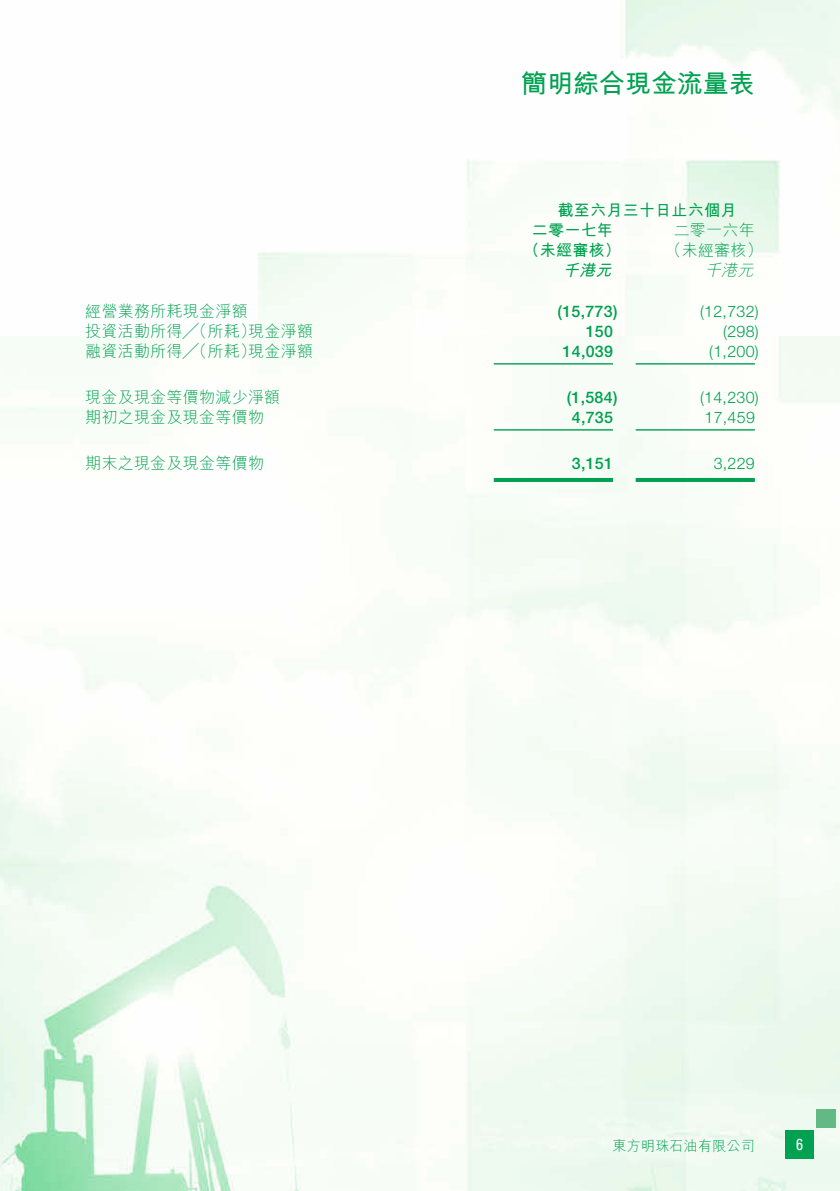
<style>
.page{position:relative;width:840px;height:1191px;background:#fff}
.page>*{position:absolute;margin:0;border:0;box-sizing:border-box;transform-origin:0 0}
.t1{font:700 26px "M Hei HK";letter-spacing:-.005em;color:#00a151}
.t2{font:300 16px "M Hei HK";letter-spacing:.015em;color:#00a151}
.t3{font:300 16px "Helvetica Neue LT Std";letter-spacing:.015em;color:#00a151}
.t4{font:500 16px "Helvetica Neue LT Std";letter-spacing:.015em;color:#00a151}
.t5{font:700 16px "M Hei HK";letter-spacing:.015em;color:#00a151}
.t6{font:italic 300 16px "M Hei HK";color:#00a151}
.t7{font:italic 700 16px "M Hei HK";color:#00a151}
.t8{font:condensed 16px "Univers LT Std";color:#fff}
.t9{font:300 14px "M Hei HK";letter-spacing:.015em;color:#00a151}
</style>
<div class="page">
<img style="left:0;top:0;width:839px;height:1191px">
<div style="left:784px;top:1130px;width:28px;height:28px;background:#00a151"></div>
<div style="left:815px;top:1108px;width:19px;height:19px;background:#63b984"></div>
<hr style="left:493px;top:363px;width:119px;height:1px;background:#00a151">
<hr style="left:635px;top:363px;width:119px;height:1px;background:#00a151">
<hr style="left:493px;top:429px;width:119px;height:1px;background:#00a151">
<hr style="left:635px;top:429px;width:119px;height:1px;background:#00a151">
<hr style="left:493px;top:478px;width:119px;height:4px;background:#00a151">
<hr style="left:635px;top:478px;width:119px;height:4px;background:#00a151">
<h1 class="t1" style="left:521px;top:64px;width:235px">簡明綜合現金流量表</h1>
<p class="t5" style="left:557px;top:199px;width:180px">截至六月三十日止六個月</p>
<p class="t2" style="left:673px;top:219px;width:83px">二零一六年</p>
<p class="t5" style="left:531px;top:219px;width:83px">二零一七年</p>
<p class="t5" style="left:523px;top:239px;width:99px">（未經審核）</p>
<p class="t2" style="left:665px;top:239px;width:99px">（未經審核(</p>
<p class="t7" style="left:562px;top:259px;width:55px">千港元</p>
<p class="t6" style="left:704px;top:259px;width:55px">千港元</p>
<p class="t2" style="left:85px;top:299px;width:164px">經營業務所耗現金淨額</p>
<p class="t4" style="left:557px;top:301px;width:61px">)15,773(</p>
<p class="t3" style="left:699px;top:301px;width:60px">)12,732(</p>
<p class="t2" style="left:85px;top:319px;width:172px">投資活動所得╱（所耗）</p>
<p class="t2" style="left:248px;top:319px;width:66px">現金淨額</p>
<p class="t4" style="left:585px;top:321px;width:29px">150</p>
<p class="t3" style="left:722px;top:321px;width:37px">)298(</p>
<p class="t2" style="left:85px;top:339px;width:172px">融資活動所得╱（所耗）</p>
<p class="t2" style="left:248px;top:339px;width:66px">現金淨額</p>
<p class="t4" style="left:562px;top:341px;width:52px">14,039</p>
<p class="t3" style="left:709px;top:341px;width:51px">)1,200(</p>
<p class="t2" style="left:85px;top:385px;width:196px">現金及現金等價物減少淨額</p>
<p class="t4" style="left:566px;top:387px;width:52px">)1,584(</p>
<p class="t3" style="left:699px;top:387px;width:60px">)14,230(</p>
<p class="t2" style="left:85px;top:405px;width:180px">期初之現金及現金等價物</p>
<p class="t4" style="left:571px;top:407px;width:43px">4,735</p>
<p class="t3" style="left:704px;top:407px;width:52px">17,459</p>
<p class="t2" style="left:85px;top:451px;width:180px">期末之現金及現金等價物</p>
<p class="t4" style="left:571px;top:453px;width:43px">3,151</p>
<p class="t3" style="left:713px;top:453px;width:43px">3,229</p>
<p class="t9" style="left:612px;top:1135px;width:144px">東方明珠石油有限公司</p>
<p class="t8" style="left:795px;top:1134px;width:9px">6</p>
</div>
